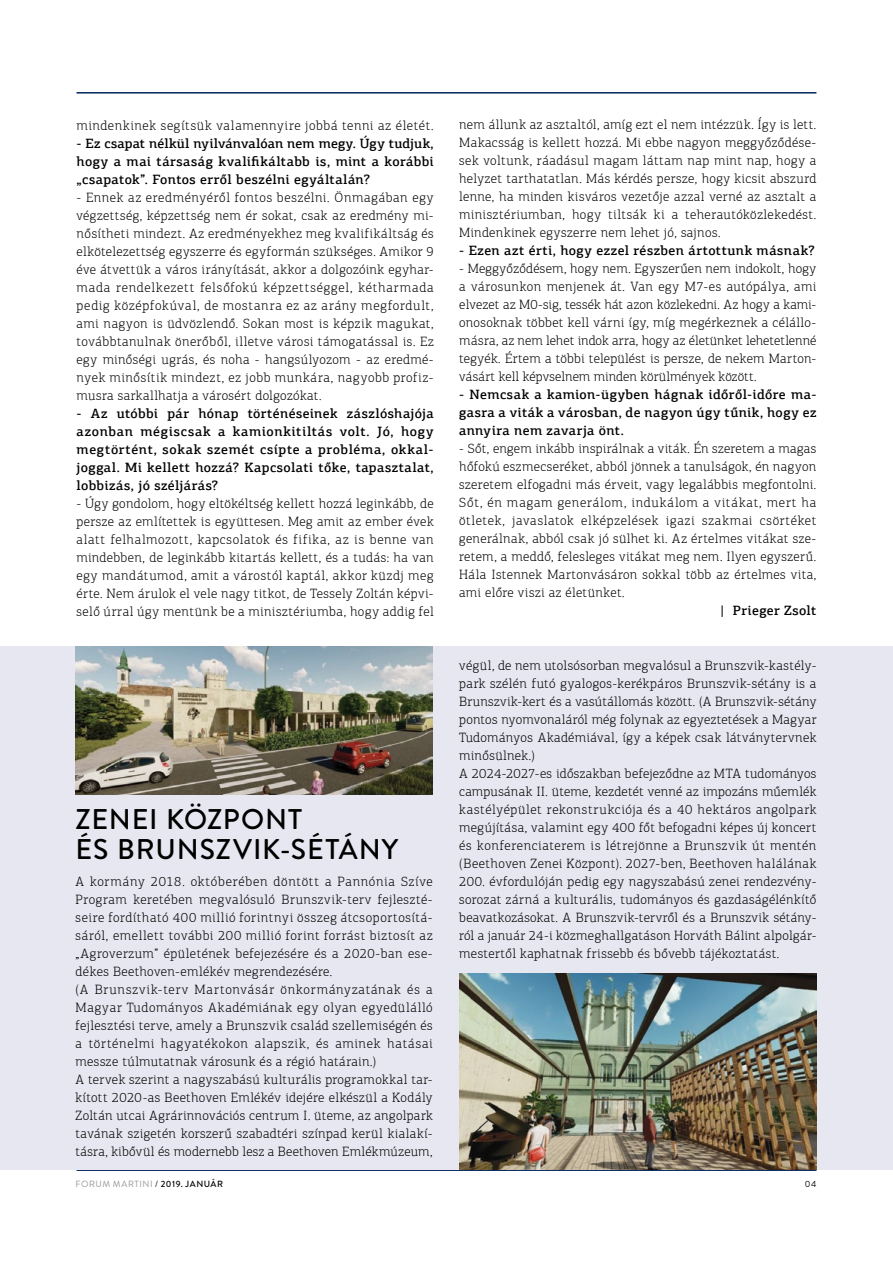
<style>
.page{position:relative;width:893px;height:1263px;background:#fff}
.page>*{position:absolute;margin:0;border:0;box-sizing:border-box;transform-origin:0 0}
.t1{font:500 28.5px/30px "Brandon Grotesque";letter-spacing:.03em;color:#000}
.t2{font:300 13.5px/18px "PF Agora Slab Pro";letter-spacing:.035em;color:#000;text-align:justify}
.t3{font:500 13.5px/18px "PF Agora Slab Pro";letter-spacing:.035em;color:#000;text-align:justify}
.t4{font:9px "Brandon Grotesque";letter-spacing:.06em;color:#939598}
.t5{font:9px "Brandon Grotesque";color:#000}
.s1{color:#000}
.s2{font-weight:500;color:#000}
</style>
<div class="page">
<hr style="left:77px;top:92px;width:739px;height:2px;background:#00245d">
<hr style="left:77px;top:1169px;width:739px;height:2px;background:#00245d">
<div style="left:0;top:646px;width:893px;height:523px;background:#e6e7f0"></div>
<img style="left:76px;top:646px;width:357px;height:148px">
<img style="left:459px;top:974px;width:357px;height:195px">
<p class="t2" style="left:77px;top:116px;width:359px">mindenkinek segítsük valamennyire jobbá tenni az életét.</p>
<p class="t3" style="left:77px;top:134px;width:359px">- Ez csapat nélkül nyilvánvalóan nem megy. Úgy tudjuk, hogy a mai társaság kvalifikáltabb is, mint a korábbi „csapatok”. Fontos erről beszélni egyáltalán?</p>
<p class="t2" style="left:77px;top:188px;width:359px">- Ennek az eredményéről fontos beszélni. Önmagában egy végzettség, képzettség nem ér sokat, csak az eredmény mi&shy;nősítheti mindezt. Az eredményekhez meg kvalifikáltság és elkötelezettség egyszerre és egyformán szükséges. Amikor 9 éve átvettük a város irányítását, akkor a dolgozóink egyhar&shy;mada rendelkezett felsőfokú képzettséggel, kétharmada pedig középfokúval, de mostanra ez az arány megfordult, ami nagyon is üdvözlendő. Sokan most is képzik magukat, továbbtanulnak önerőből, illetve városi támogatással is. Ez egy minőségi ugrás, és noha - hangsúlyozom - az eredmé&shy;nyek minősítik mindezt, ez jobb munkára, nagyobb profiz&shy;musra sarkallhatja a városért dolgozókat.</p>
<p class="t3" style="left:77px;top:404px;width:359px">- Az utóbbi pár hónap történéseinek zászlóshajója azonban mégiscsak a kamionkitiltás volt. Jó, hogy megtörtént, sokak szemét csípte a probléma, okkal&shy;joggal. Mi kellett hozzá? Kapcsolati tőke, tapasztalat, lobbizás, jó széljárás?</p>
<p class="t2" style="left:77px;top:494px;width:359px">- Úgy gondolom, hogy eltökéltség kellett hozzá leginkább, de persze az említettek is együttesen. Meg amit az ember évek alatt felhalmozott, kapcsolatok és fifika, az is benne van mindebben, de leginkább kitartás kellett, és a tudás: ha van egy mandátumod, amit a várostól kaptál, akkor küzdj meg érte. Nem árulok el vele nagy titkot, de Tessely Zoltán képvi&shy;selő úrral úgy mentünk be a minisztériumba, hogy addig fel</p>
<h1 class="t1" style="left:76px;top:804px;width:324px">ZENEI KÖZPONT<br>ÉS BRUNSZVIK-SÉTÁNY</h1>
<p class="t2" style="left:76px;top:872px;width:359px;text-align:left">A kormány 2018. októberében döntött a Pannónia Szíve Program keretében megvalósuló Brunszvik-terv fejleszté&shy;seire fordítható 400 millió forintnyi összeg átcsoportosítá&shy;sáról, emellett további 200 millió forint forrást biztosít az „Agroverzum” épületének befejezésére és a 2020-ban ese&shy;dékes Beethoven-emlékév megrendezésére.<br>(A Brunszvik-terv Martonvásár önkormányzatának és a Magyar Tudományos Akadémiának egy olyan egyedülálló fejlesztési terve, amely a Brunszvik család szellemiségén és a történelmi hagyatékokon alapszik, és aminek hatásai messze túlmutatnak városunk és a régió határain.)<br>A tervek szerint a nagyszabású kulturális programokkal tar&shy;kított 2020-as Beethoven Emlékév idejére elkészül a Kodály Zoltán utcai Agrárinnovációs centrum I. üteme, az angolpark tavának szigetén korszerű szabadtéri színpad kerül kialakí&shy;tásra, kibővül és modernebb lesz a Beethoven Emlékmúzeum,</p>
<p class="t2" style="left:459px;top:116px;width:359px">nem állunk az asztaltól, amíg ezt el nem intézzük. Így is lett.<br>Makacsság is kellett hozzá. Mi ebbe nagyon meggyőződése&shy;sek voltunk, ráadásul magam láttam nap mint nap, hogy a helyzet tarthatatlan. Más kérdés persze, hogy kicsit abszurd lenne, ha minden kisváros vezetője azzal verné az asztalt a minisztériumban, hogy tiltsák ki a teherautóközlekedést.<br>Mindenkinek egyszerre nem lehet jó, sajnos.</p>
<p class="t3" style="left:459px;top:242px;width:357px">- Ezen azt érti, hogy ezzel részben ártottunk másnak?</p>
<p class="t2" style="left:459px;top:260px;width:359px">- Meggyőződésem, hogy nem. Egyszerűen nem indokolt, hogy a városunkon menjenek át. Van egy M7-es autópálya, ami elvezet az M0-sig, tessék hát azon közlekedni. Az hogy a kami&shy;onosoknak többet kell várni így, míg megérkeznek a célállo&shy;másra, az nem lehet indok arra, hogy az életünket lehetetlenné tegyék. Értem a többi települést is persze, de nekem Marton&shy;vásárt kell képvselnem minden körülmények között.</p>
<p class="t3" style="left:459px;top:386px;width:359px">- Nemcsak a kamion-ügyben hágnak időről-időre ma&shy;gasra a viták a városban, de nagyon úgy tűnik, hogy ez annyira nem zavarja önt.</p>
<p class="t2" style="left:459px;top:440px;width:359px">- Sőt, engem inkább inspirálnak a viták. Én szeretem a magas hőfokú eszmecseréket, abból jönnek a tanulságok, én nagyon szeretem elfogadni más érveit, vagy legalábbis megfontolni.<br>Sőt, én magam generálom, indukálom a vitákat, mert ha ötletek, javaslatok elképzelések igazi szakmai csörtéket generálnak, abból csak jó sülhet ki. Az értelmes vitákat sze&shy;retem, a meddő, felesleges vitákat meg nem. Ilyen egyszerű.<br>Hála Istennek Martonvásáron sokkal több az értelmes vita, ami előre viszi az életünket.</p>
<p class="t3" style="left:720px;top:602px;width:97px">| Prieger Zsolt</p>
<p class="t2" style="left:459px;top:656px;width:359px;text-align:left">végül, de nem utolsósorban megvalósul a Brunszvik-kastély&shy;park szélén futó gyalogos-kerékpáros Brunszvik-sétány is a Brunszvik-kert és a vasútállomás között. (A Brunszvik-sétány pontos nyomvonaláról még folynak az egyeztetések a Magyar Tudományos Akadémiával, így a képek csak látványtervnek minősülnek.)<br>A 2024-2027-es időszakban befejeződne az MTA tudományos campusának II. üteme, kezdetét venné az impozáns műemlék kastélyépület rekonstrukciója és a 40 hektáros angolpark megújítása, valamint egy 400 főt befogadni képes új koncert és konferenciaterem is létrejönne a Brunszvik út mentén (Beethoven Zenei Központ). 2027-ben, Beethoven halálának 200. évfordulóján pedig egy nagyszabású zenei rendezvény&shy;sorozat zárná a kulturális, tudományos és gazdaságélénkítő beavatkozásokat. A Brunszvik-tervről és a Brunszvik sétány&shy;ról a január 24-i közmeghallgatáson Horváth Bálint alpolgár&shy;mestertől kaphatnak frissebb és bővebb tájékoztatást.</p>
<p class="t4" style="left:76px;top:1178px;width:149px">FORUM MARTINI <span class="s1">/</span> <span class="s2">2019. JANUÁR</span></p>
<p class="t5" style="left:805px;top:1177px;width:13px">04</p>
</div>
